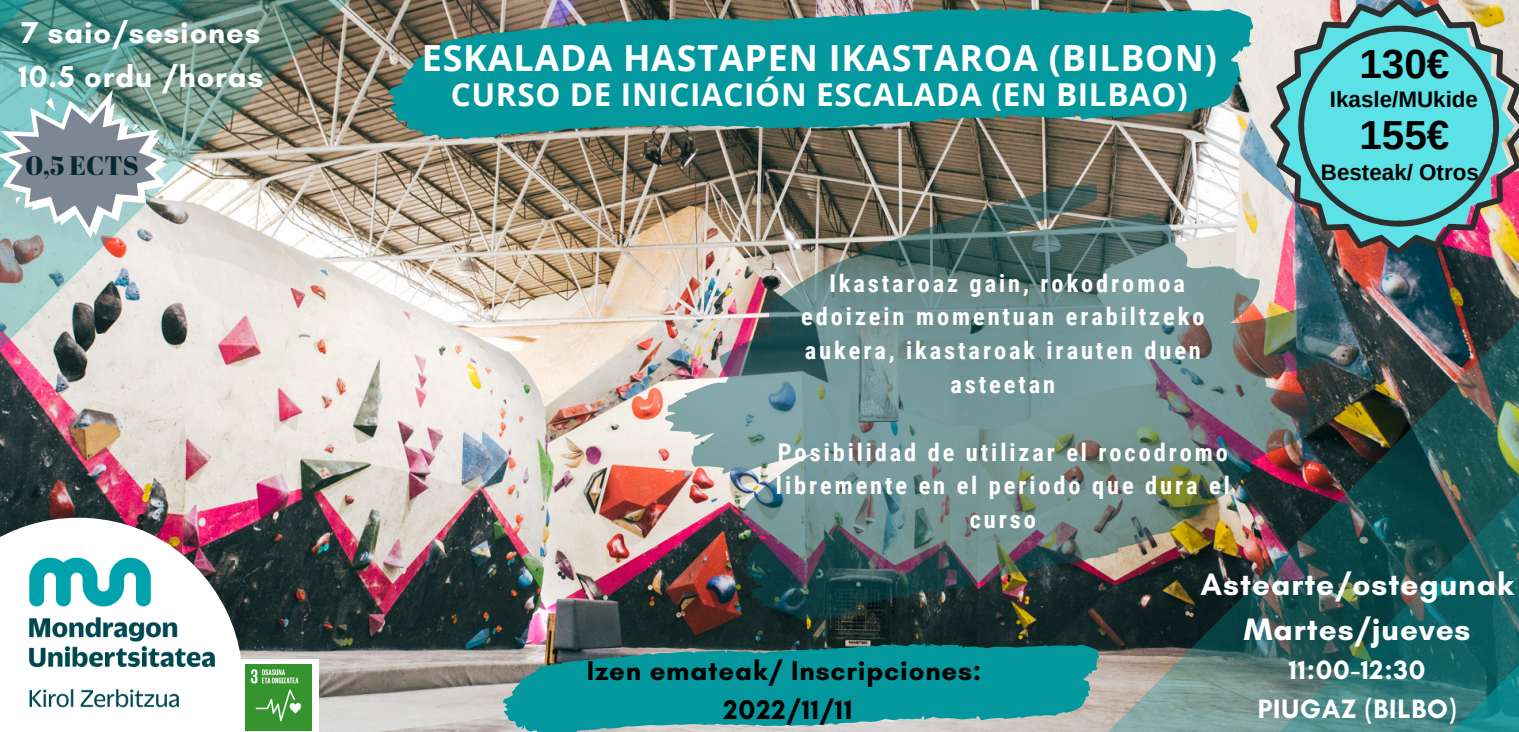
<style>
.page{position:relative;width:1519px;height:732px;background:#fff}
.page>*{position:absolute;margin:0;border:0;box-sizing:border-box;transform-origin:0 0}
.t1{font:700 40.5px/71.2px "Arimo";color:#000}
.t2{font:700 36px "Open Sans";letter-spacing:.02em;color:#fff}
.t3{font:700 31.5px "Open Sans";letter-spacing:.02em;color:#fff}
.t4{font:700 31.5px/45px "Glacial Indifference";letter-spacing:.03em;color:#fff;text-align:center}
.t5{font:700 30.75px/44px "Glacial Indifference";letter-spacing:.03em;color:#fff}
.t6{font:700 27.6px/38.8px "Glacial Indifference";letter-spacing:.03em;color:#000;text-align:center}
.t7{font:700 27px/38.2px "Glacial Indifference";letter-spacing:.03em;color:#fff;text-align:center}
.t8{font:26.7px "Abril Fatface";color:#082735}
.t9{font:700 24.3px/33.8px "Roboto Condensed";letter-spacing:.12em;color:#fff;text-align:center}
.t10{font:700 22.35px "Arimo";color:#000}
</style>
<div class="page">
<img style="left:0;top:0;width:1519px;height:731px">
<img style="left:0;top:449px;width:311px;height:26px">
<img style="left:0;top:0;width:408px;height:421px">
<img style="left:0;top:0;width:249px;height:262px">
<img style="left:1003px;top:320px;width:516px;height:411px">
<svg style="left:1174px;top:491px;width:345px;height:240px;background:#2d6261"></svg>
<svg style="left:1346px;top:663px;width:173px;height:68px;background:#29797a"></svg>
<svg style="left:1270px;top:0;width:249px;height:254px;background:#73bcbd"></svg>
<svg style="left:389px;top:7px;width:865px;height:132px;background:#229192"></svg>
<svg style="left:503px;top:643px;width:596px;height:88px;background:#23979b"></svg>
<svg style="left:0;top:0;width:167px;height:238px;background:#7fa5a5"></svg>
<img style="left:665px;top:184px;width:675px;height:434px">
<img style="left:0;top:475px;width:343px;height:256px">
<p class="t5" style="left:19px;top:10px;width:246px">7 saio/sesiones<br>10.5 ordu /horas</p>
<h2 class="t2" style="left:422px;top:33px;width:796px">ESKALADA HASTAPEN IKASTAROA (BILBON)</h2>
<p class="t3" style="left:451px;top:72px;width:739px">CURSO DE INICIACIÓN ESCALADA (EN BILBAO)</p>
<h1 class="t1" style="left:1359px;top:28px;width:92px">130€<br>155€</h1>
<p class="t10" style="left:1330px;top:87px;width:150px">Ikasle/MUkide</p>
<p class="t8" style="left:26px;top:147px;width:115px">0,5 ECTS</p>
<p class="t10" style="left:1321px;top:159px;width:159px">Besteak/ Otros</p>
<p class="t9" style="left:801px;top:266px;width:405px">Ikastaroaz gain, rokodromoa edoizein momentuan erabiltzeko aukera, ikastaroak irauten duen asteetan</p>
<p class="t9" style="left:776px;top:435px;width:455px">Posibilidad de utilizar el rocodromo libremente en el periodo que dura el curso</p>
<p class="t6" style="left:587px;top:650px;width:396px">Izen emateak/ Inscripciones:<br>2022/11/11</p>
<p class="t4" style="left:1200px;top:561px;width:315px">Astearte/ostegunak<br>Martes/jueves</p>
<p class="t7" style="left:1258px;top:650px;width:200px">11:00-12:30<br>PIUGAZ (BILBO)</p>
</div>
